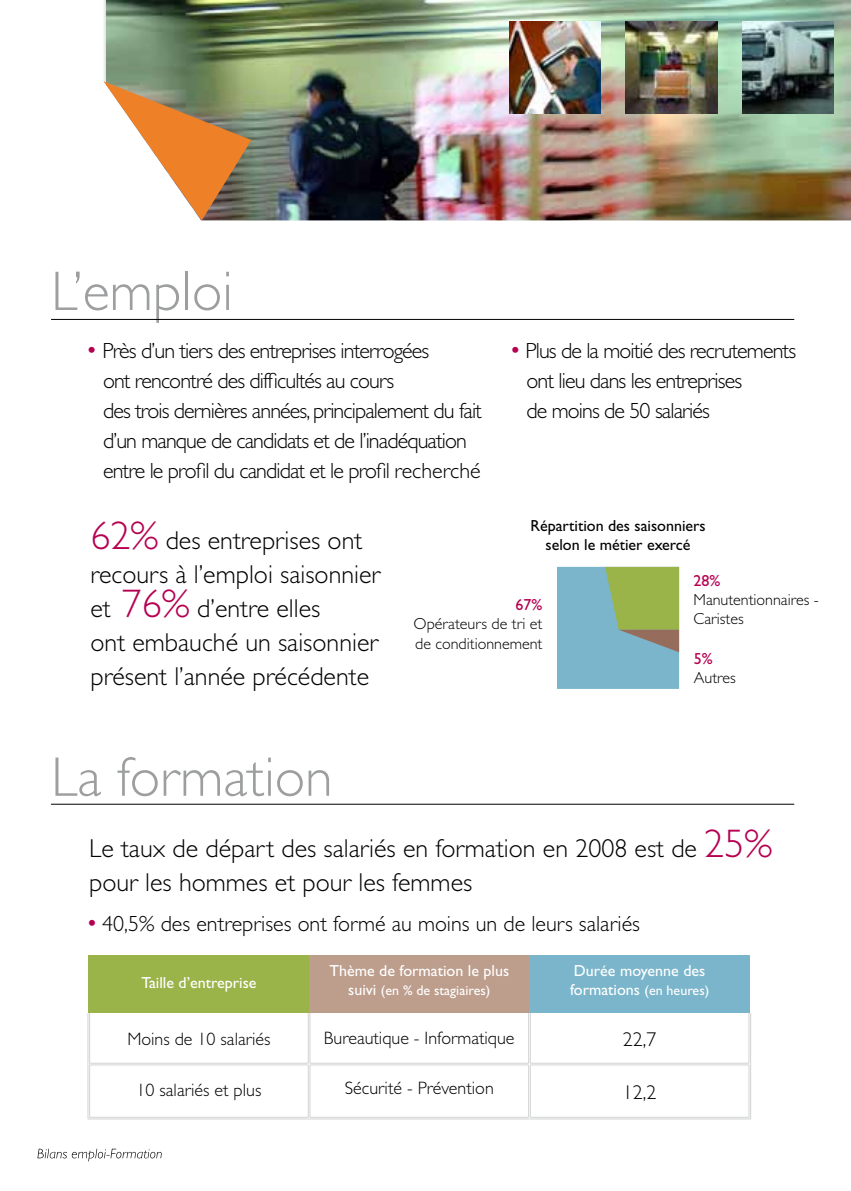
<style>
.page{position:relative;width:851px;height:1191px;background:#fff}
.page>*{position:absolute;margin:0;border:0;box-sizing:border-box;transform-origin:0 0}
.t1{font:300 56px "Gill Sans";color:#9c9e9f}
.t2{font:300 26px/34px "Gill Sans";color:#000}
.t3{font:300 22px/30px "Gill Sans";letter-spacing:-.04em;color:#000}
.t4{font:300 22px "Gill Sans";color:#000}
.t5{font:300 20px "Gill Sans";color:#000}
.t6{font:300 18px "Gill Sans";color:#000}
.t7{font:16px/19.2px "Gill Sans";color:#fff}
.t8{font:300 16px/19.2px "Gill Sans";color:#000}
.t9{font:16px/19.2px "Gill Sans";color:#000;text-align:center}
.t10{font:16px "Gill Sans";color:#b50051}
.t11{font:14px "Gill Sans";color:#fff}
.s1{font-weight:400;font-style:italic;font-size:24px;color:#b50051}
.s2{font-size:40px;color:#b50051}
.s3{font-size:16px}
.s4{font-size:14px}
</style>
<div class="page">
<img style="left:106px;top:0;width:744px;height:220px">
<svg style="left:103px;top:81px;width:148px;height:139px"></svg>
<img style="left:509px;top:22px;width:91px;height:91px">
<img style="left:625px;top:22px;width:92px;height:91px">
<img style="left:742px;top:22px;width:91px;height:91px">
<hr style="left:51px;top:319px;width:743px;height:1px;background:#000">
<hr style="left:51px;top:804px;width:743px;height:1px;background:#000">
<div style="left:89px;top:955px;width:220px;height:58px;background:#9ab449"></div>
<div style="left:309px;top:955px;width:220px;height:58px;background:#bd9d8c"></div>
<div style="left:529px;top:955px;width:220px;height:58px;background:#7ab5cb"></div>
<hr style="left:88px;top:1064px;width:1px;height:54px;background:#d2d3d4">
<hr style="left:89px;top:1065px;width:1px;height:52px;background:#d2d3d4">
<hr style="left:748px;top:1065px;width:1px;height:52px;background:#d2d3d4">
<hr style="left:750px;top:1064px;width:1px;height:54px;background:#d2d3d4">
<hr style="left:89px;top:1117px;width:219px;height:1px;background:#d2d3d4">
<hr style="left:88px;top:1118px;width:221px;height:1px;background:#d2d3d4">
<hr style="left:530px;top:1117px;width:219px;height:1px;background:#d2d3d4">
<hr style="left:529px;top:1118px;width:221px;height:1px;background:#d2d3d4">
<hr style="left:88px;top:1013px;width:1px;height:51px;background:#d2d3d4">
<hr style="left:89px;top:1013px;width:1px;height:50px;background:#d2d3d4">
<hr style="left:308px;top:1013px;width:1px;height:50px;background:#d2d3d4">
<hr style="left:309px;top:1013px;width:1px;height:50px;background:#d2d3d4">
<hr style="left:89px;top:1063px;width:219px;height:1px;background:#d2d3d4">
<hr style="left:89px;top:1064px;width:219px;height:1px;background:#d2d3d4">
<hr style="left:310px;top:1063px;width:218px;height:1px;background:#d2d3d4">
<hr style="left:310px;top:1064px;width:218px;height:1px;background:#d2d3d4">
<hr style="left:308px;top:1065px;width:1px;height:52px;background:#d2d3d4">
<hr style="left:309px;top:1065px;width:1px;height:52px;background:#d2d3d4">
<hr style="left:528px;top:1065px;width:1px;height:52px;background:#d2d3d4">
<hr style="left:530px;top:1065px;width:1px;height:52px;background:#d2d3d4">
<hr style="left:310px;top:1117px;width:218px;height:1px;background:#d2d3d4">
<hr style="left:309px;top:1118px;width:220px;height:1px;background:#d2d3d4">
<hr style="left:528px;top:1013px;width:1px;height:50px;background:#d2d3d4">
<hr style="left:530px;top:1013px;width:1px;height:50px;background:#d2d3d4">
<hr style="left:748px;top:1013px;width:1px;height:50px;background:#d2d3d4">
<hr style="left:750px;top:1013px;width:1px;height:51px;background:#d2d3d4">
<hr style="left:530px;top:1063px;width:219px;height:1px;background:#d2d3d4">
<hr style="left:530px;top:1064px;width:219px;height:1px;background:#d2d3d4">
<svg style="left:557px;top:567px;width:122px;height:122px;background:#84b1a1"></svg>
<svg style="left:37px;top:1148px;width:125px;height:13px"></svg>
<h1 class="t1" style="left:51px;top:260px;width:183px">L’emploi</h1>
<p class="t3" style="left:103px;top:336px;width:381px;text-indent:-16px"><span class="s1">•</span> Près d’un tiers des entreprises interrogées<br>ont rencontré des difficultés au cours<br>des trois dernières années, principalement du fait d’un manque de candidats et de l’inadéquation entre le profil du candidat et le profil recherché</p>
<p class="t3" style="left:526px;top:336px;width:271px;text-indent:-16px"><span class="s1">•</span> Plus de la moitié des recrutements ont lieu dans les entreprises<br>de moins de 50 salariés</p>
<p class="t2" style="left:90px;top:523px;width:292px"><span class="s2">62%</span> des entreprises ont recours à l’emploi saisonnier et <span class="s2">76%</span> d’entre elles<br>ont embauché un saisonnier présent l’année précédente</p>
<p class="t9" style="left:530px;top:516px;width:177px">Répartition des saisonniers selon le métier exercé</p>
<p class="t10" style="left:515px;top:595px;width:28px">67%</p>
<p class="t8" style="left:413px;top:614px;width:131px">Opérateurs de tri et de conditionnement</p>
<p class="t10" style="left:693px;top:571px;width:28px">28%</p>
<p class="t8" style="left:693px;top:590px;width:127px">Manutentionnaires -<br>Caristes</p>
<p class="t10" style="left:693px;top:649px;width:20px">5%</p>
<p class="t8" style="left:693px;top:668px;width:43px">Autres</p>
<h1 class="t1" style="left:51px;top:745px;width:283px">La formation</h1>
<p class="t2" style="left:89px;top:831px;width:684px">Le taux de départ des salariés en formation en 2008 est de <span class="s2">25% </span>pour les hommes et pour les femmes</p>
<p class="t4" style="left:88px;top:911px;width:554px"><span class="s1">•</span> 40,5% des entreprises ont formé au moins un de leurs salariés</p>
<p class="t7" style="left:141px;top:972px;width:117px">Taille d’entreprise</p>
<p class="t7" style="left:329px;top:960px;width:181px">Thème de formation le plus</p>
<p class="t11" style="left:348px;top:982px;width:143px"><span class="s3">suivi</span> (en % de stagiaires)</p>
<p class="t7" style="left:570px;top:960px;width:141px">Durée moyenne des formations <span class="s4">(en heures)</span></p>
<p class="t6" style="left:127px;top:1028px;width:145px">Moins de 10 salariés</p>
<p class="t6" style="left:324px;top:1027px;width:192px">Bureautique - Informatique</p>
<p class="t5" style="left:622px;top:1028px;width:35px">22,7</p>
<p class="t6" style="left:136px;top:1079px;width:126px">10 salariés et plus</p>
<p class="t6" style="left:345px;top:1077px;width:150px">Sécurité - Prévention</p>
<p class="t5" style="left:622px;top:1081px;width:35px">12,2</p>
</div>
